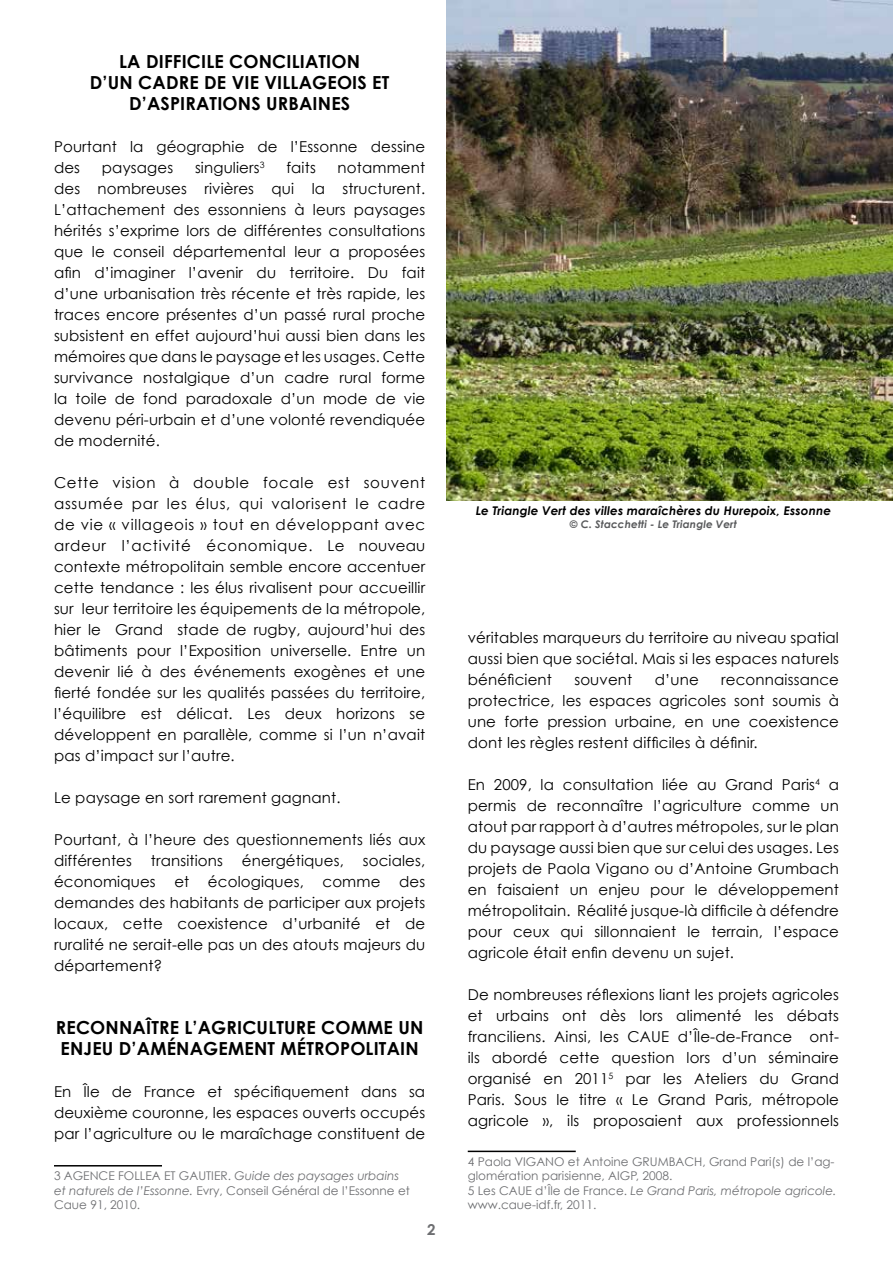
<style>
.page{position:relative;width:893px;height:1263px;background:#fff}
.page>*{position:absolute;margin:0;border:0;box-sizing:border-box;transform-origin:0 0}
.t1{font:700 18px/21px "Century Gothic";letter-spacing:.01em;color:#000;text-align:right}
.t2{font:15px/21px "Century Gothic";letter-spacing:.01em;color:#000;text-align:justify}
.t3{font:700 15px "Century Gothic";color:#6d6e71}
.t4{font:12px/14.4px "Century Gothic";color:#6d6e71}
.t5{font:italic 700 12px "Century Gothic";letter-spacing:.01em;color:#000}
.t6{font:italic 700 10.5px "Century Gothic";letter-spacing:.01em;color:#58595b}
.s1{font-style:italic}
</style>
<div class="page">
<hr style="left:54px;top:1165px;width:108px;height:1px;background:#000">
<hr style="left:468px;top:1150px;width:108px;height:2px;background:#000">
<img style="left:447px;top:0;width:446px;height:501px">
<p class="t1" style="left:119px;top:50px;width:72px">LA DIFFICILE</p>
<p class="t1" style="left:229px;top:50px;width:52px">CONCILI</p>
<p class="t1" style="left:305px;top:50px;width:57px">ATION</p>
<p class="t1" style="left:90px;top:71px;width:292px">D’UN CADRE DE VIE VILLAGEOIS ET</p>
<p class="t1" style="left:129px;top:92px;width:223px">D’ASPIRATIONS URBAINES</p>
<p class="t2" style="left:54px;top:135px;width:373px">Pourtant la géographie de l’Essonne dessine des</p>
<p class="t2" style="left:102px;top:156px;width:73px">paysages</p>
<p class="t2" style="left:195px;top:156px;width:71px">singuliers<sup>3</sup></p>
<p class="t2" style="left:286px;top:156px;width:31px">faits</p>
<p class="t2" style="left:54px;top:156px;width:373px;text-indent:284px">notamment des nombreuses rivières qui la structurent.<br>L’attachement des essonniens à leurs paysages hérités s’exprime lors de différentes consultations que le conseil départemental leur a proposées afin d’imaginer l’avenir du territoire. Du fait d’une urbanisation très récente et très rapide, les traces encore présentes d’un passé rural proche subsistent en effet aujourd’hui aussi bien dans les mémoires que dans le paysage et les usages. Cette survivance nostalgique d’un cadre rural forme la toile de fond paradoxale d’un mode de vie devenu péri-urbain et d’une volonté revendiquée de modernité.</p>
<p class="t2" style="left:54px;top:471px;width:373px">Cette vision à double focale est souvent assumée par les élus, qui valorisent le cadre de vie « villageois » tout en développant avec ardeur l’activité économique. Le nouveau contexte métropolitain semble encore accentuer cette tendance : les élus rivalisent pour accueillir sur leur territoire les équipements de la métropole, hier le Grand stade de rugby, aujourd’hui des bâtiments pour l’Exposition universelle. Entre un devenir lié à des événements exogènes et une fierté fondée sur les qualités passées du territoire, l’équilibre est délicat. Les deux horizons se développent en parallèle, comme si l’un n’avait pas d’impact sur l’autre.</p>
<p class="t2" style="left:54px;top:786px;width:288px">Le paysage en sort rarement gagnant.</p>
<p class="t2" style="left:54px;top:828px;width:373px">Pourtant, à l’heure des questionnements liés aux différentes</p>
<p class="t2" style="left:151px;top:849px;width:74px">transitions</p>
<p class="t2" style="left:242px;top:849px;width:103px">énergétiques,</p>
<p class="t2" style="left:54px;top:849px;width:373px;text-indent:309px">sociales, économiques et écologiques, comme des demandes des habitants de participer aux projets locaux, cette coexistence d’urbanité et de ruralité ne serait-elle pas un des atouts majeurs du département?</p>
<p class="t1" style="left:56px;top:1016px;width:106px">RECONNAÎTRE</p>
<p class="t1" style="left:184px;top:1016px;width:39px">L’AGRICULTURE</p>
<p class="t1" style="left:61px;top:1016px;width:364px">COMME UN<br>ENJEU D’AMÉNAGEMENT MÉTROPOLITAIN</p>
<p class="t2" style="left:54px;top:1080px;width:373px">En Île de France et spécifiquement dans sa deuxième couronne, les espaces ouverts occupés par l’agriculture ou le maraîchage constituent de</p>
<p class="t4" style="left:54px;top:1168px;width:357px">3 AGENCE FOLLEA ET GAUTIER. <span class="s1">Guide des paysages urbains et naturels de l’Essonne.</span> Evry, Conseil Général de l’Essonne et<br>Caue 91, 2010.</p>
<p class="t3" style="left:427px;top:1220px;width:10px">2</p>
<p class="t5" style="left:476px;top:503px;width:357px">Le Triangle Vert des villes maraîchères du Hurepoix, Essonne</p>
<p class="t6" style="left:570px;top:517px;width:168px">© C. Stacchetti - Le Triangle Vert</p>
<p class="t2" style="left:468px;top:627px;width:373px">véritables marqueurs du territoire au niveau spatial aussi bien que sociétal. Mais si les espaces naturels bénéficient</p>
<p class="t2" style="left:468px;top:669px;width:373px;text-indent:253px">reconnaissance protectrice, les espaces agricoles sont soumis à une forte pression urbaine, en une coexistence dont les règles restent difficiles à définir.</p>
<p class="t2" style="left:468px;top:774px;width:373px">En 2009, la consultation liée au Grand Paris<sup>4</sup> a permis de reconnaître l’agriculture comme un atout par rapport à d’autres métropoles, sur le plan du paysage aussi bien que sur celui des usages. Les projets de Paola Vigano ou d’Antoine Grumbach en faisaient un enjeu pour le développement métropolitain. Réalité jusque-là difficile à défendre pour ceux qui sillonnaient le terrain, l’espace agricole était enfin devenu un sujet.</p>
<p class="t2" style="left:468px;top:984px;width:373px">De nombreuses réflexions liant les projets agricoles et urbains ont dès lors alimenté les débats franciliens. Ainsi, les CAUE d’Île-de-France ont&shy;ils abordé cette question lors d’un séminaire organisé en 2011<sup>5</sup> par les Ateliers du Grand Paris. Sous le titre « Le Grand Paris, métropole agricole », ils proposaient aux professionnels</p>
<p class="t4" style="left:468px;top:1154px;width:370px">4 Paola VIGANO et Antoine GRUMBACH, Grand Pari(s) de l’ag&shy;glomération parisienne, AIGP, 2008.<br>5 Les CAUE d’Île de France. <span class="s1">Le Grand Paris, métropole agricole. </span>www.caue-idf.fr, 2011.</p>
<p class="t2" style="left:574px;top:669px;width:59px">souvent</p>
<p class="t2" style="left:655px;top:669px;width:46px">d’une</p>
</div>
